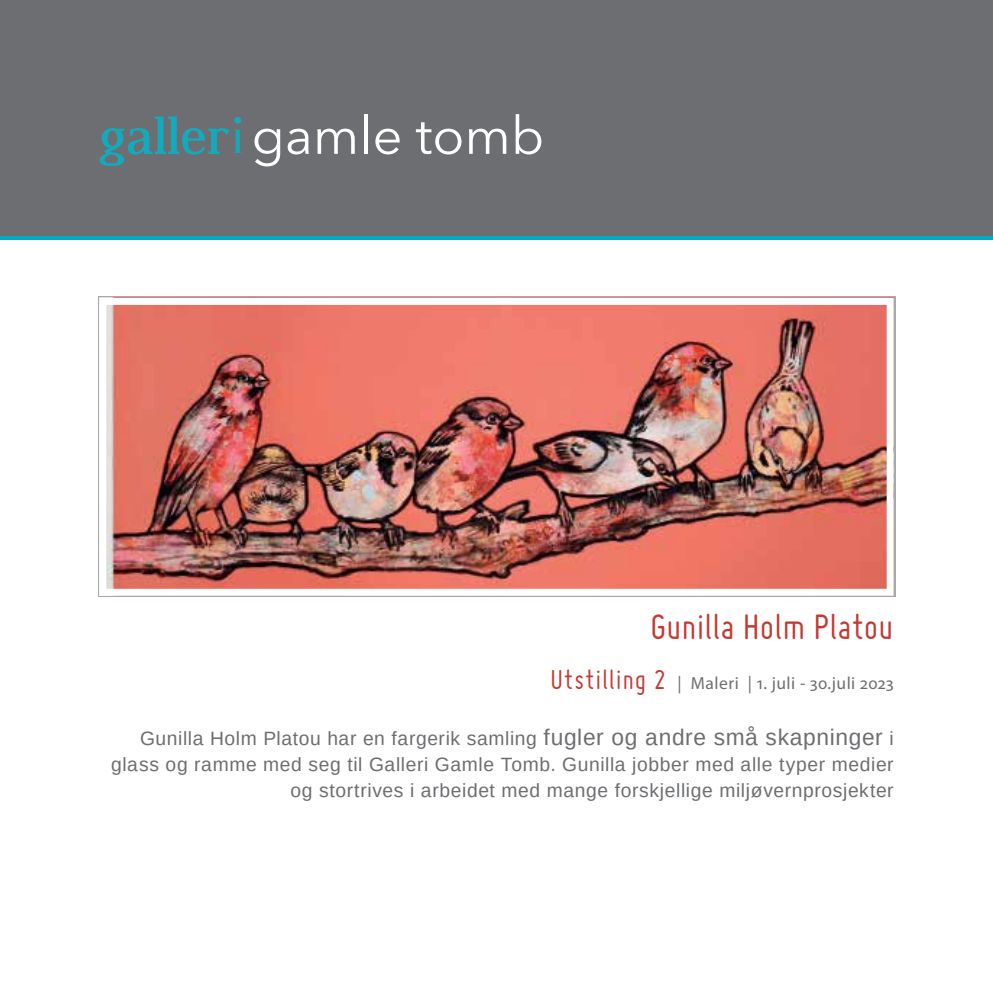
<style>
.page{position:relative;width:993px;height:993px;background:#fff}
.page>*{position:absolute;margin:0;border:0;box-sizing:border-box;transform-origin:0 0}
.t1{font:52.5px "Avenir Next";color:#fff}
.t2{font:38.5px "Miso";letter-spacing:.01em;color:#c23b33}
.t3{font:19.25px/26.2px "Arimo";letter-spacing:.03em;color:#6d6e71;text-align:right}
.t4{font:17.5px "Myriad Pro";letter-spacing:.025em;color:#6d6e71}
.s1{font-family:"Dustismo Roman";font-weight:700;color:#12abbd}
.s2{font-family:"Miso";font-size:29.75px;color:#c23b33}
.s3{font-size:22.75px}
</style>
<div class="page">
<div style="left:0;top:0;width:992px;height:236px;background:#6d6e71"></div>
<hr style="left:0;top:236px;width:992px;height:4px;background:#00aabf">
<img style="left:107px;top:306px;width:778px;height:281px">
<div style="left:99px;top:298px;width:794px;height:297px;border:7px solid #fff"></div>
<h1 class="t1" style="left:99px;top:91px;width:446px"><span class="s1">galleri</span>gamle tomb</h1>
<h2 class="t2" style="left:650px;top:604px;width:245px">Gunilla Holm Platou</h2>
<p class="t4" style="left:550px;top:672px;width:345px"><span class="s2">Utstilling 2</span> | Maleri | 1. juli - 30.juli 2023</p>
<p class="t3" style="left:111px;top:724px;width:783px">Gunilla Holm Platou har en fargerik samling <span class="s3">fugler og andre små skapninger</span> i glass og ramme med seg til Galleri Gamle Tomb. Gunilla jobber med alle typer medier og stortrives i arbeidet med mange forskjellige miljøvernprosjekter</p>
</div>
